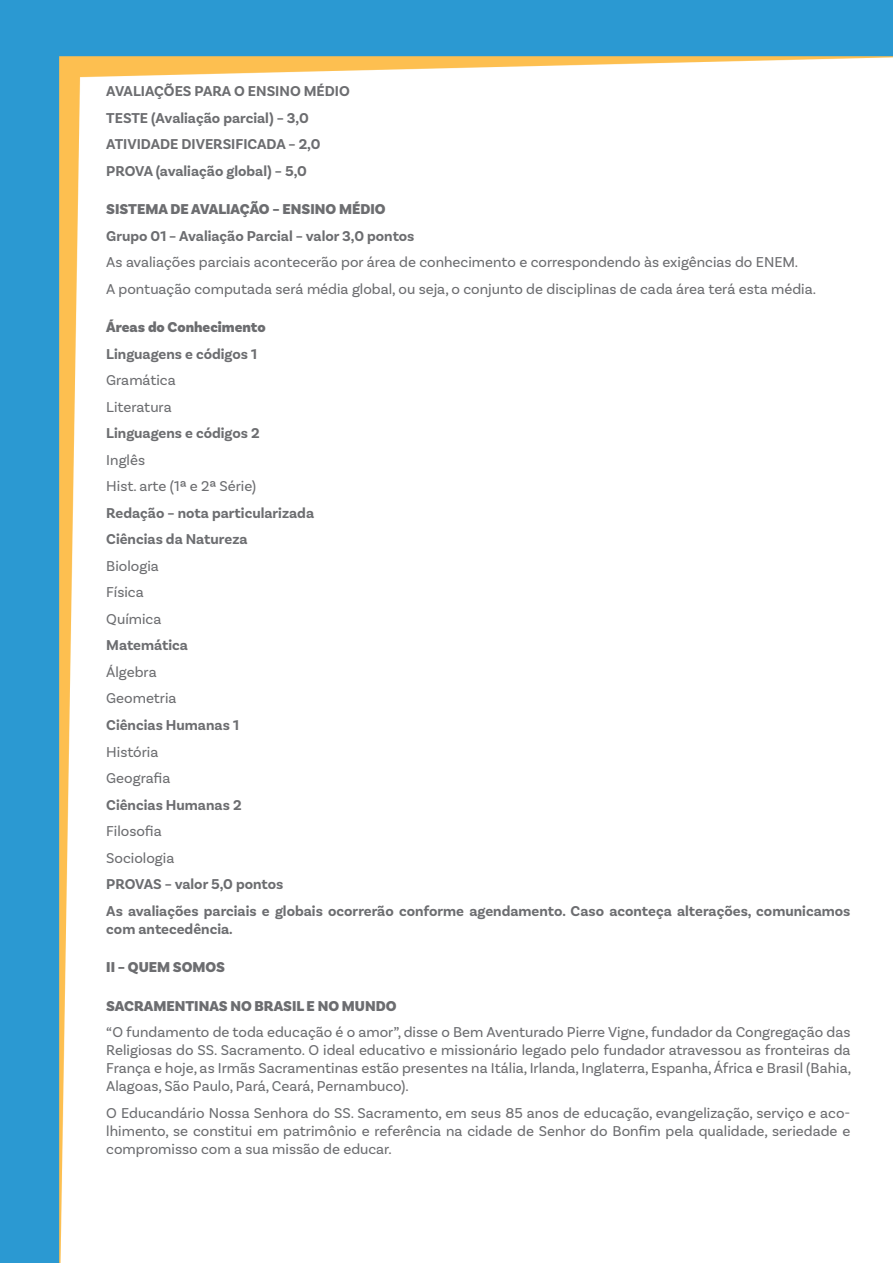
<style>
.page{position:relative;width:893px;height:1263px;background:#fff}
.page>*{position:absolute;margin:0;border:0;box-sizing:border-box;transform-origin:0 0}
.t1{font:15px/26.5px "Basic Sans";color:#6c6d70}
.t2{font:700 15px/26.5px "Basic Sans";color:#6c6d70}
.t3{font:900 15px "Basic Sans";color:#6c6d70}
</style>
<div class="page">
<img style="left:0;top:0;width:893px;height:1263px">
<p class="t2" style="left:106px;top:78px;width:245px">AVALIAÇÕES PARA O ENSINO MÉDIO<br>TESTE (Avaliação parcial) – 3,0<br>ATIVIDADE DIVERSIFICADA – 2,0<br>PROVA (avaliação global) – 5,0</p>
<p class="t3" style="left:106px;top:200px;width:281px">SISTEMA DE AVALIAÇÃO – ENSINO MÉDIO</p>
<p class="t2" style="left:106px;top:223px;width:310px">Grupo 01 – Avaliação Parcial – valor 3,0 pontos</p>
<p class="t1" style="left:106px;top:249px;width:711px">As avaliações parciais acontecerão por área de conhecimento e correspondendo às exigências do ENEM.<br>A pontuação computada será média global, ou seja, o conjunto de disciplinas de cada área terá esta média.</p>
<p class="t3" style="left:106px;top:318px;width:161px">Áreas do Conhecimento</p>
<p class="t2" style="left:106px;top:341px;width:152px">Linguagens e códigos 1</p>
<p class="t1" style="left:106px;top:367px;width:71px">Gramática<br>Literatura</p>
<p class="t2" style="left:106px;top:420px;width:155px">Linguagens e códigos 2</p>
<p class="t1" style="left:106px;top:446px;width:151px">Inglês<br>Hist. arte (1ª e 2ª Série)</p>
<p class="t2" style="left:106px;top:500px;width:209px">Redação – nota particularizada<br>Ciências da Natureza</p>
<p class="t1" style="left:106px;top:552px;width:57px">Biologia<br>Física<br>Química</p>
<p class="t2" style="left:106px;top:632px;width:83px">Matemática</p>
<p class="t1" style="left:106px;top:659px;width:72px">Álgebra<br>Geometria</p>
<p class="t2" style="left:106px;top:712px;width:134px">Ciências Humanas 1</p>
<p class="t1" style="left:106px;top:738px;width:66px">História<br>Geografia</p>
<p class="t2" style="left:106px;top:791px;width:137px">Ciências Humanas 2</p>
<p class="t1" style="left:106px;top:818px;width:70px">Filosofia<br>Sociologia</p>
<p class="t2" style="left:106px;top:871px;width:746px">PROVAS – valor 5,0 pontos<br>As avaliações parciais e globais ocorrerão conforme agendamento. Caso aconteça alterações, comunicamos</p>
<p class="t2" style="left:106px;top:915px;width:128px">com antecedência.</p>
<p class="t3" style="left:106px;top:958px;width:120px">II – QUEM SOMOS</p>
<p class="t3" style="left:106px;top:996px;width:292px">SACRAMENTINAS NO BRASIL E NO MUNDO</p>
<p class="t1" style="left:106px;top:1023px;width:746px;line-height:18px;text-align:justify">“O fundamento de toda educação é o amor”, disse o Bem Aventurado Pierre Vigne, fundador da Congregação das Religiosas do SS. Sacramento. O ideal educativo e missionário legado pelo fundador atravessou as fronteiras da França e hoje, as Irmãs Sacramentinas estão presentes na Itália, Irlanda, Inglaterra, Espanha, África e Brasil (Bahia, Alagoas, São Paulo, Pará, Ceará, Pernambuco).</p>
<p class="t1" style="left:106px;top:1103px;width:746px;line-height:18px;text-align:justify">O Educandário Nossa Senhora do SS. Sacramento, em seus 85 anos de educação, evangelização, serviço e aco&shy;lhimento, se constitui em patrimônio e referência na cidade de Senhor do Bonfim pela qualidade, seriedade e compromisso com a sua missão de educar.</p>
</div>
